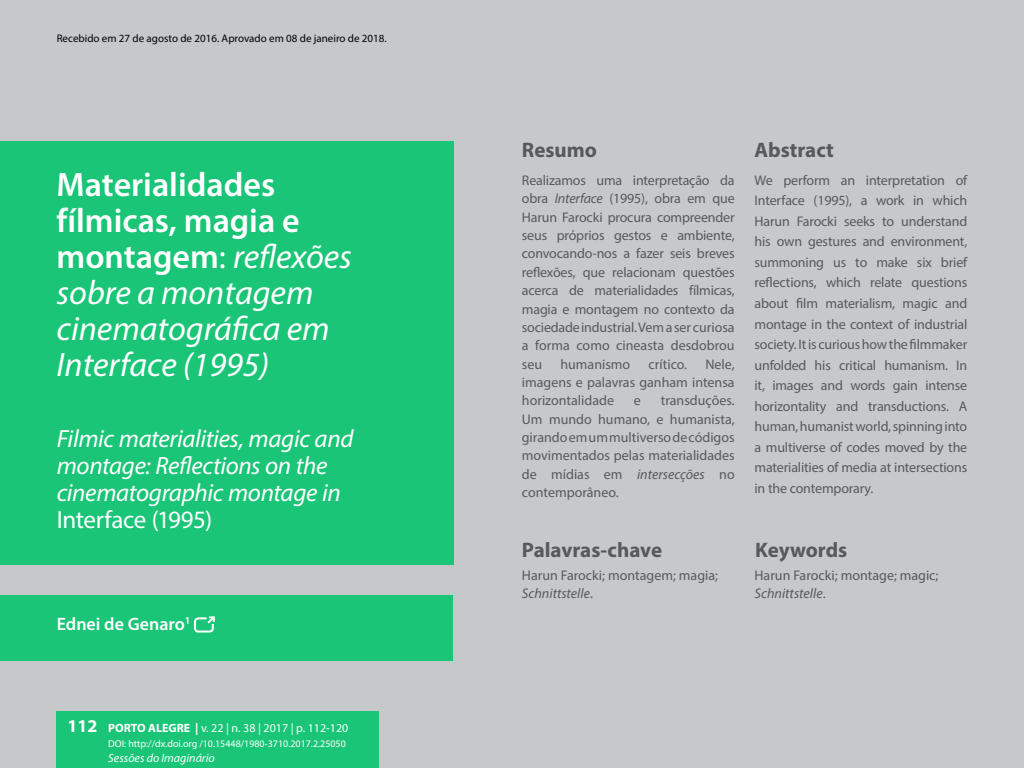
<style>
.page{position:relative;width:1024px;height:768px;background:#c7c8ca}
.page>*{position:absolute;margin:0;border:0;box-sizing:border-box;transform-origin:0 0}
.t1{font:italic 34px/36px "Myriad Pro";color:#fff}
.t2{font:italic 25px/27px "Myriad Pro";letter-spacing:-.015em;color:#fff}
.t3{font:25px "Myriad Pro";letter-spacing:-.015em;color:#fff}
.t4{font:700 21px "Myriad Pro";color:#58595b}
.t5{font:600 18px "Myriad Pro";color:#fff}
.t6{font:700 18px "Myriad Pro";color:#fff}
.t7{font:14px/18.4px "Myriad Pro";color:#58595b;text-align:justify}
.t8{font:12px "Myriad Pro";color:#fff}
.t9{font:italic 12px "Myriad Pro";color:#fff}
.t10{font:11px "Myriad Pro";color:#000}
.t11{font:10px "Myriad Pro";color:#fff}
.s1{font-weight:600;font-style:normal}
.s2{font-style:normal}
.s3{font-weight:700}
.s4{font-style:italic}
</style>
<div class="page">
<div style="left:0;top:141px;width:454px;height:424px;background:#1ac577"></div>
<div style="left:0;top:595px;width:452px;height:66px;background:#1ac577"></div>
<svg style="left:194px;top:616px;width:21px;height:17px"></svg>
<div style="left:56px;top:711px;width:323px;height:57px;background:#1ac577"></div>
<p class="t10" style="left:57px;top:31px;width:332px">Recebido em 27 de agosto de 2016. Aprovado em 08 de janeiro de 2018.</p>
<h1 class="t1" style="left:57px;top:166px;width:297px"><span class="s1">Materialidades fílmicas, magia e montagem</span><span class="s2">:</span> reflexões sobre a montagem cinematográfica em<br>Interface (1995)</h1>
<h2 class="t2" style="left:57px;top:424px;width:298px">Filmic materialities, magic and montage: Reflections on the cinematographic montage in</h2>
<h2 class="t3" style="left:57px;top:504px;width:157px">Interface (1995)</h2>
<p class="t5" style="left:57px;top:612px;width:135px">Ednei de Genaro<sup>1</sup></p>
<p class="t6" style="left:68px;top:715px;width:31px">112</p>
<p class="t8" style="left:108px;top:720px;width:242px"><span class="s3">PORTO ALEGRE |</span> v. 22 | n. 38 | 2017 | p. 112-120</p>
<p class="t11" style="left:108px;top:737px;width:239px">DOI: http://dx.doi.org /10.15448/1980-3710.2017.2.25050</p>
<p class="t9" style="left:108px;top:750px;width:108px">Sessões do Imaginário</p>
<h3 class="t4" style="left:522px;top:136px;width:77px">Resumo</h3>
<h3 class="t4" style="left:755px;top:136px;width:81px">Abstract</h3>
<p class="t7" style="left:522px;top:171px;width:214px">Realizamos uma interpretação da obra <span class="s4">Interface</span> (1995), obra em que Harun Farocki procura compreender seus próprios gestos e ambiente, convocando-nos a fazer seis breves reflexões, que relacionam questões acerca de materialidades fílmicas, magia e montagem no contexto da sociedade industrial. Vem a ser curiosa a forma como cineasta desdobrou seu</p>
<p class="t7" style="left:522px;top:355px;width:214px;text-indent:184px">Nele, imagens e palavras ganham intensa horizontalidade</p>
<p class="t7" style="left:560px;top:355px;width:71px">humanismo</p>
<p class="t7" style="left:649px;top:355px;width:40px">crítico.</p>
<p class="t7" style="left:522px;top:391px;width:214px;text-indent:139px">transduções.<br>Um mundo humano, e humanista, girando em um multiverso de códigos movimentados pelas materialidades de mídias em <span class="s4">intersecções</span> no contemporâneo.</p>
<p class="t7" style="left:634px;top:391px;width:9px">e</p>
<p class="t7" style="left:755px;top:170px;width:214px;line-height:20.5px">We perform an interpretation of Interface (1995), a work in which Harun Farocki seeks to understand his own gestures and environment, summoning us to make six brief reflections, which relate questions about film materialism, magic and montage in the context of industrial society. It is curious how the filmmaker unfolded his critical humanism. In it, images and words gain intense horizontality and transductions. A human, humanist world, spinning into a multiverse of codes moved by the materialities of media at intersections in the contemporary.</p>
<h3 class="t4" style="left:522px;top:536px;width:142px">Palavras-chave</h3>
<h3 class="t4" style="left:755px;top:536px;width:94px">Keywords</h3>
<p class="t7" style="left:522px;top:566px;width:198px;line-height:18px">Harun Farocki; montagem; magia;<br><span class="s4">Schnittstelle</span>.</p>
<p class="t7" style="left:755px;top:566px;width:185px;line-height:18px">Harun Farocki; montage; magic;<br><span class="s4">Schnittstelle</span>.</p>
</div>
